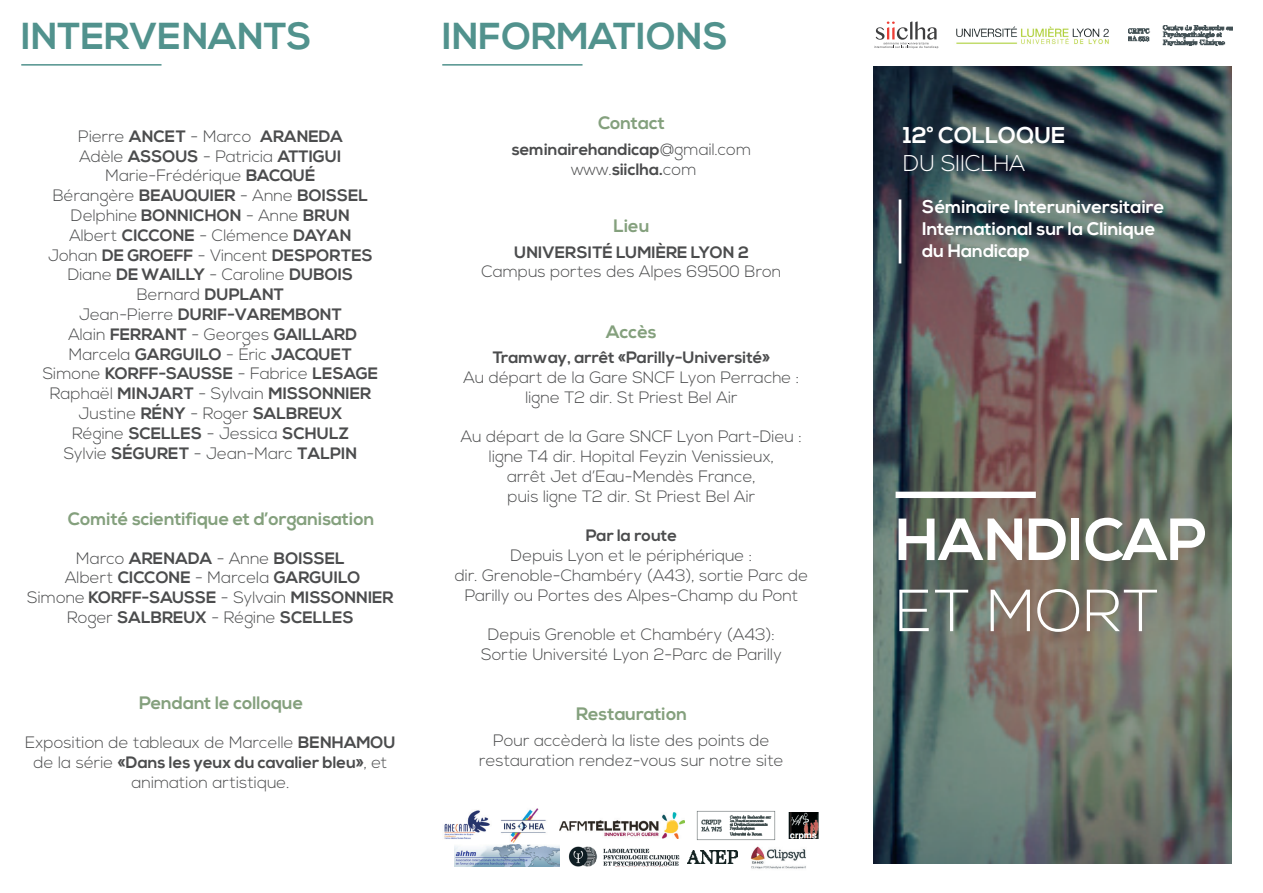
<style>
.page{position:relative;width:1263px;height:893px;background:#fff}
.page>*{position:absolute;margin:0;border:0;box-sizing:border-box;transform-origin:0 0}
.t1{font:700 59.25px "Nexa";color:#fff}
.t2{font:300 59.25px "Nexa";letter-spacing:.015em;color:#fff}
.t3{font:700 37.5px "Nexa";color:#51928d}
.t4{font:700 22.8px "Nexa";color:#fff}
.t5{font:300 22.8px "Nexa";color:#fff}
.t6{font:700 18.3px/21.9px "Nexa";color:#fff}
.t7{font:700 18px "Nexa";color:#84a07d}
.t8{font:700 16.5px/19.8px "Nexa";color:#4b4c4d;text-align:center}
.t9{font:300 16.5px/19.8px "Nexa";color:#4b4c4d;text-align:center}
.s1{font-weight:300}
.s2{font-weight:700}
</style>
<div class="page">
<img style="left:874px;top:66px;width:358px;height:797px">
<div style="left:895px;top:492px;width:141px;height:6px;background:#fff"></div>
<hr style="left:899px;top:199px;width:2px;height:64px;background:#fff">
<hr style="left:21px;top:64px;width:141px;height:2px;background:#51928d">
<hr style="left:442px;top:64px;width:140px;height:2px;background:#51928d">
<img style="left:444px;top:810px;width:46px;height:29px">
<img style="left:568px;top:846px;width:112px;height:21px">
<img style="left:500px;top:808px;width:46px;height:34px">
<img style="left:750px;top:846px;width:56px;height:23px">
<img style="left:788px;top:812px;width:31px;height:27px">
<img style="left:455px;top:844px;width:105px;height:23px">
<img style="left:560px;top:812px;width:124px;height:27px">
<img style="left:688px;top:850px;width:50px;height:13px">
<img style="left:696px;top:810px;width:80px;height:31px">
<img style="left:1129px;top:26px;width:104px;height:20px">
<img style="left:956px;top:26px;width:153px;height:18px">
<svg style="left:874px;top:22px;width:64px;height:27px"></svg>
<h2 class="t3" style="left:21px;top:14px;width:292px">INTERVENANTS</h2>
<p class="t8" style="left:43px;top:127px;width:337px"><span class="s1">Pierre</span> ANCET <span class="s1">- Marco</span> ARANEDA<br><span class="s1">Adèle</span> ASSOUS <span class="s1">- Patricia</span> ATTIGUI<br><span class="s1">Marie-Frédérique</span> BACQUÉ<br><span class="s1">Bérangère</span> BEAUQUIER <span class="s1">- Anne</span> BOISSEL<br><span class="s1">Delphine</span> BONNICHON <span class="s1">- Anne</span> BRUN<br><span class="s1">Albert</span> CICCONE <span class="s1">- Clémence</span> DAYAN<br><span class="s1">Johan</span> DE GROEFF <span class="s1">- Vincent</span> DESPORTES<br><span class="s1">Diane</span> DE WAILLY <span class="s1">- Caroline</span> DUBOIS<br><span class="s1">Bernard</span> DUPLANT<br><span class="s1">Jean-Pierre</span> DURIF-VAREMBONT<br><span class="s1">Alain</span> FERRANT <span class="s1">- Georges</span> GAILLARD<br><span class="s1">Marcela</span> GARGUILO <span class="s1">- Éric</span> JACQUET<br><span class="s1">Simone</span> KORFF-SAUSSE <span class="s1">- Fabrice</span> LESAGE<br><span class="s1">Raphaël</span> MINJART <span class="s1">- Sylvain</span> MISSONNIER<br><span class="s1">Justine</span> RÉNY <span class="s1">- Roger</span> SALBREUX<br><span class="s1">Régine</span> SCELLES <span class="s1">- Jessica</span> SCHULZ<br><span class="s1">Sylvie</span> SÉGURET <span class="s1">- Jean-Marc</span> TALPIN</p>
<p class="t7" style="left:68px;top:508px;width:308px">Comité scientifique et d’organisation</p>
<p class="t8" style="left:27px;top:549px;width:368px"><span class="s1">Marco</span> ARENADA <span class="s1">- Anne</span> BOISSEL<br><span class="s1">Albert</span> CICCONE <span class="s1">- Marcela</span> GARGUILO<br><span class="s1">Simone</span> KORFF-SAUSSE <span class="s1">- Sylvain</span> MISSONNIER <span class="s1">Roger</span> SALBREUX <span class="s1">- Régine</span> SCELLES</p>
<p class="t7" style="left:139px;top:693px;width:166px">Pendant le colloque</p>
<p class="t9" style="left:25px;top:733px;width:372px">Exposition de tableaux de Marcelle <span class="s2">BENHAMOU </span>de la série <span class="s2">«Dans les yeux du cavalier bleu»</span>, et animation artistique.</p>
<h2 class="t3" style="left:442px;top:14px;width:287px">INFORMATIONS</h2>
<p class="t7" style="left:598px;top:112px;width:68px">Contact</p>
<p class="t8" style="left:512px;top:140px;width:241px">seminairehandicap<span class="s1">@gmail.com www.</span>siiclha.<span class="s1">com</span></p>
<p class="t7" style="left:613px;top:215px;width:37px">Lieu</p>
<p class="t8" style="left:514px;top:243px;width:236px">UNIVERSITÉ LUMIÈRE LYON 2</p>
<p class="t9" style="left:482px;top:263px;width:301px">Campus portes des Alpes 69500 Bron</p>
<p class="t7" style="left:606px;top:321px;width:52px">Accès</p>
<p class="t8" style="left:493px;top:348px;width:279px">Tramway, arrêt «Parilly-Université»</p>
<p class="t9" style="left:464px;top:368px;width:337px">Au départ de la Gare SNCF Lyon Perrache : ligne T2 dir. St Priest Bel Air</p>
<p class="t9" style="left:461px;top:427px;width:342px">Au départ de la Gare SNCF Lyon Part-Dieu : ligne T4 dir. Hopital Feyzin Venissieux,<br>arrêt Jet d’Eau-Mendès France,<br>puis ligne T2 dir. St Priest Bel Air</p>
<p class="t8" style="left:586px;top:526px;width:93px">Par la route</p>
<p class="t9" style="left:455px;top:546px;width:355px">Depuis Lyon et le périphérique :<br>dir. Grenoble-Chambéry (A43), sortie Parc de<br>Parilly ou Portes des Alpes-Champ du Pont</p>
<p class="t9" style="left:481px;top:625px;width:302px">Depuis Grenoble et Chambéry (A43):<br>Sortie Université Lyon 2-Parc de Parilly</p>
<p class="t7" style="left:576px;top:703px;width:112px">Restauration</p>
<p class="t9" style="left:479px;top:731px;width:306px">Pour accèderà la liste des points de restauration rendez-vous sur notre site</p>
<h3 class="t4" style="left:903px;top:122px;width:164px">12° COLLOQUE</h3>
<h3 class="t5" style="left:903px;top:150px;width:124px">DU SIICLHA</h3>
<p class="t6" style="left:922px;top:197px;width:244px">Séminaire Interuniversitaire<br>International sur la Clinique du Handicap</p>
<h1 class="t1" style="left:895px;top:505px;width:313px">HANDICAP</h1>
<h1 class="t2" style="left:895px;top:577px;width:265px">ET MORT</h1>
</div>
